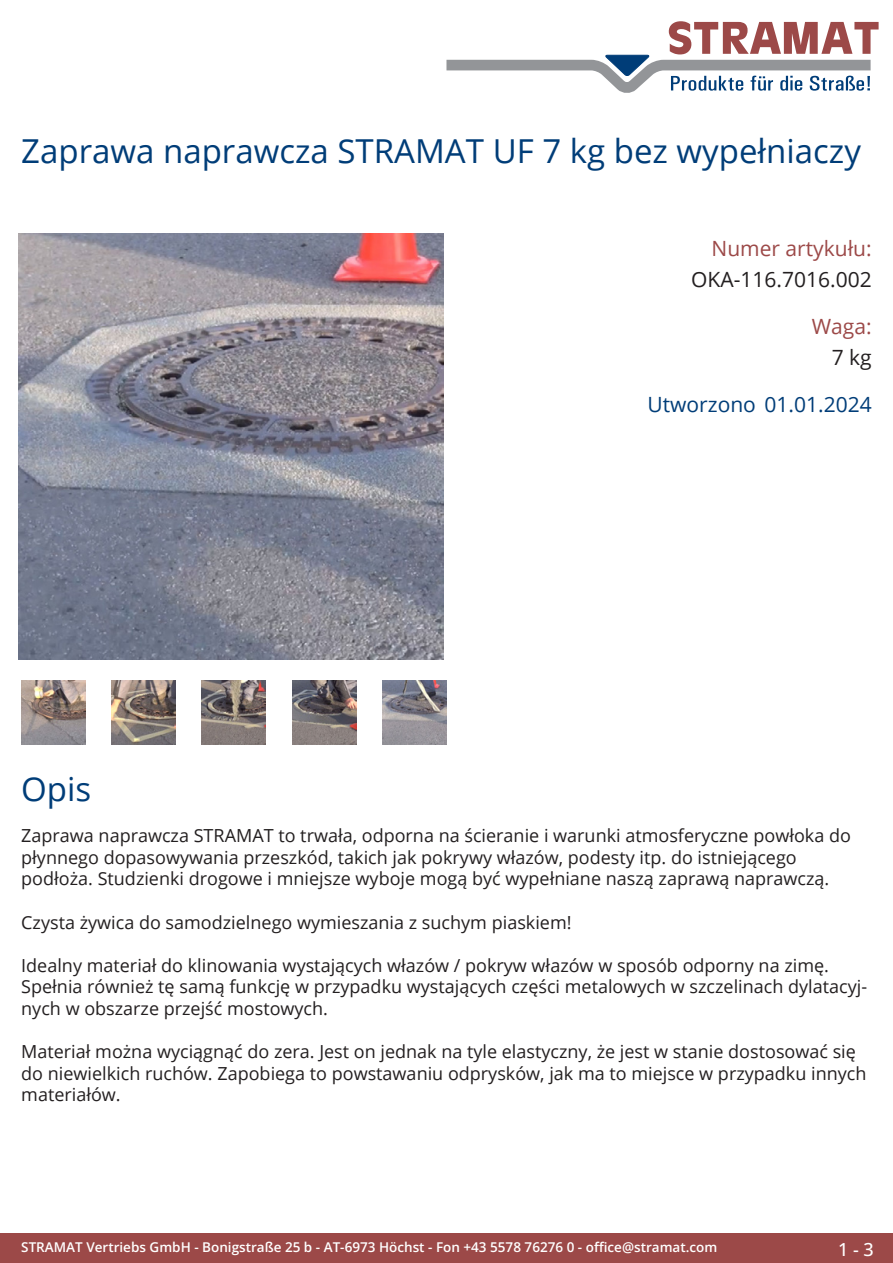
<style>
.page{position:relative;width:893px;height:1263px;background:#fff}
.page>*{position:absolute;margin:0;border:0;box-sizing:border-box;transform-origin:0 0}
.Produkttitel{font:33px "Open Sans";color:#003d78}
.TechDaten_Überschrif{font:21px "Open Sans";color:#9c4948}
.TechDaten_Inhalt{font:21px "Open Sans";color:#231f20}
.Erstellungsdatum{font:21px "Open Sans";color:#003d78}
.Beschreibung_Text{font:18px/21.6px "Open Sans";color:#231f20}
.t1{font:500 18px "Open Sans";color:#fff}
.t2{font:600 13.5px "Open Sans";color:#fff}
</style>
<div class="page">
<div style="left:0;top:1233px;width:893px;height:30px;background:#9c4948"></div>
<svg style="left:446px;top:21px;width:433px;height:72px"></svg>
<img style="left:18px;top:234px;width:425px;height:425px">
<img style="left:21px;top:680px;width:64px;height:64px">
<img style="left:112px;top:680px;width:63px;height:64px">
<img style="left:202px;top:680px;width:64px;height:64px">
<img style="left:292px;top:680px;width:64px;height:64px">
<img style="left:383px;top:680px;width:63px;height:64px">
<p class="Produkttitel" style="left:21px;top:128px;width:841px">Zaprawa naprawcza STRAMAT UF 7 kg bez wypełniaczy</p>
<p class="TechDaten_Überschrif" style="left:711px;top:234px;width:162px">Numer artykułu:</p>
<p class="TechDaten_Inhalt" style="left:691px;top:265px;width:182px">OKA-116.7016.002</p>
<p class="TechDaten_Überschrif" style="left:812px;top:312px;width:61px">Waga:</p>
<p class="TechDaten_Inhalt" style="left:832px;top:343px;width:42px">7 kg</p>
<p class="Erstellungsdatum" style="left:648px;top:390px;width:226px">Utworzono 01.01.2024</p>
<p class="Produkttitel" style="left:21px;top:766px;width:72px">Opis</p>
<p class="Beschreibung_Text" style="left:21px;top:824px;width:831px">Zaprawa naprawcza STRAMAT to trwała, odporna na ścieranie i warunki atmosferyczne powłoka do płynnego dopasowywania przeszkód, takich jak pokrywy włazów, podesty itp. do istniejącego podłoża. Studzienki drogowe i mniejsze wyboje mogą być wypełniane naszą zaprawą naprawczą.</p>
<p class="Beschreibung_Text" style="left:21px;top:911px;width:552px">Czysta żywica do samodzielnego wymieszania z suchym piaskiem!</p>
<p class="Beschreibung_Text" style="left:21px;top:954px;width:847px">Idealny materiał do klinowania wystających włazów / pokryw włazów w sposób odporny na zimę.<br>Spełnia również tę samą funkcję w przypadku wystających części metalowych w szczelinach dylatacyj&shy;nych w obszarze przejść mostowych.</p>
<p class="Beschreibung_Text" style="left:21px;top:1040px;width:847px">Materiał można wyciągnąć do zera. Jest on jednak na tyle elastyczny, że jest w stanie dostosować się do niewielkich ruchów. Zapobiega to powstawaniu odprysków, jak ma to miejsce w przypadku innych materiałów.</p>
<p class="t2" style="left:21px;top:1238px;width:698px">STRAMAT Vertriebs GmbH - Bonigstraße 25 b - AT-6973 Höchst - Fon +43 5578 76276 0 - office@stramat.com</p>
<p class="t1" style="left:838px;top:1237px;width:37px">1 - 3</p>
</div>
